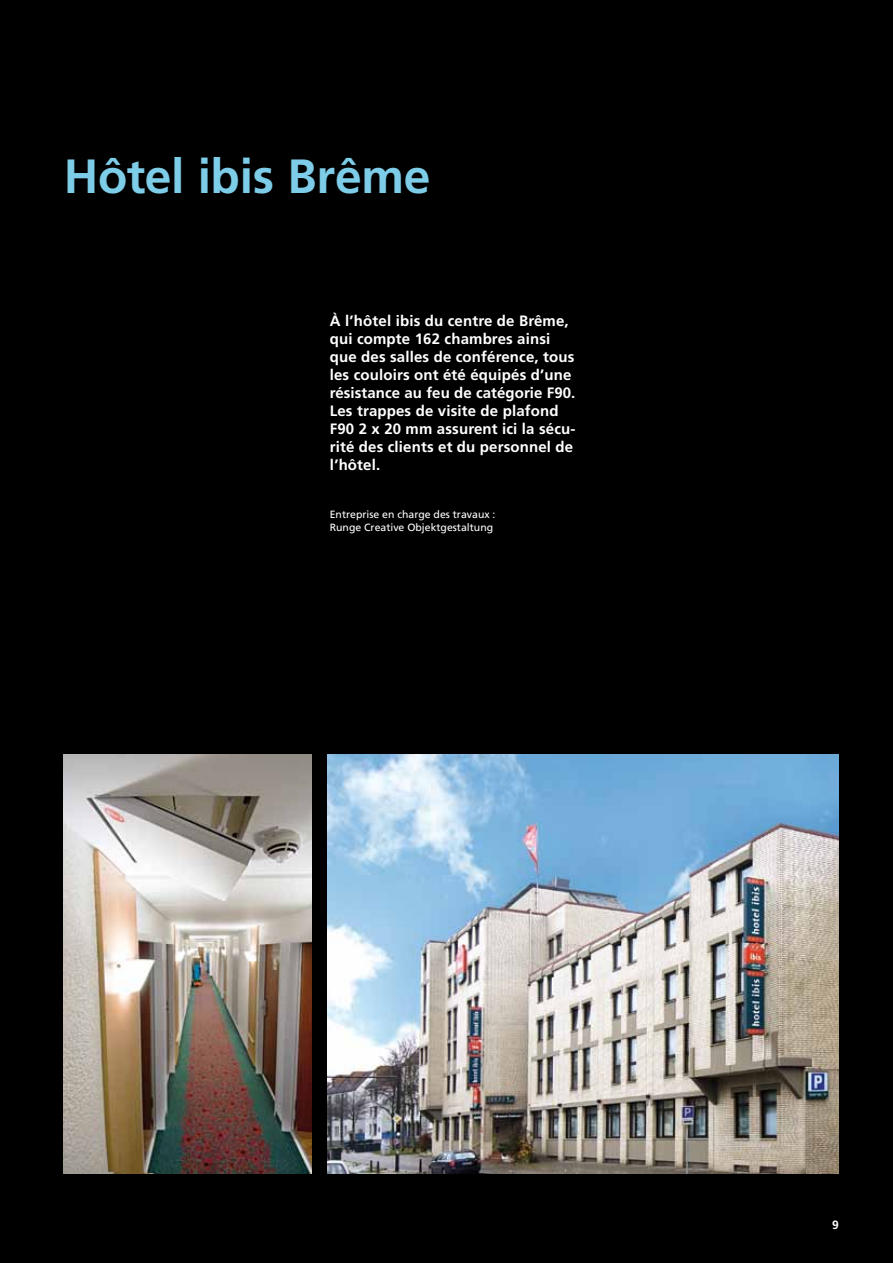
<style>
.page{position:relative;width:893px;height:1263px;background:#000}
.page>*{position:absolute;margin:0;border:0;box-sizing:border-box;transform-origin:0 0}
.t1{font:700 48px "Frutiger LT Pro";letter-spacing:-.005em;color:#7dcce8}
.t2{font:700 15px/18px "Frutiger LT Pro";letter-spacing:.01em;color:#fff}
.t3{font:700 12px "Frutiger LT Pro";color:#fff}
.t4{font:10.5px/12.6px "Frutiger LT Pro";color:#fff}
</style>
<div class="page">
<img style="left:64px;top:754px;width:248px;height:420px">
<img style="left:328px;top:754px;width:511px;height:420px">
<h1 class="t1" style="left:64px;top:148px;width:368px">Hôtel ibis Brême</h1>
<p class="t2" style="left:330px;top:311px;width:247px">À l’hôtel ibis du centre de Brême, qui compte 162 chambres ainsi que des salles de conférence, tous les couloirs ont été équipés d’une résistance au feu de catégorie F90.<br>Les trappes de visite de plafond<br>F90 2 x 20 mm assurent ici la sécu&shy;rité des clients et du personnel de l’hôtel.</p>
<p class="t4" style="left:330px;top:508px;width:167px">Entreprise en charge des travaux :<br>Runge Creative Objektgestaltung</p>
<p class="t3" style="left:832px;top:1218px;width:8px">9</p>
</div>
